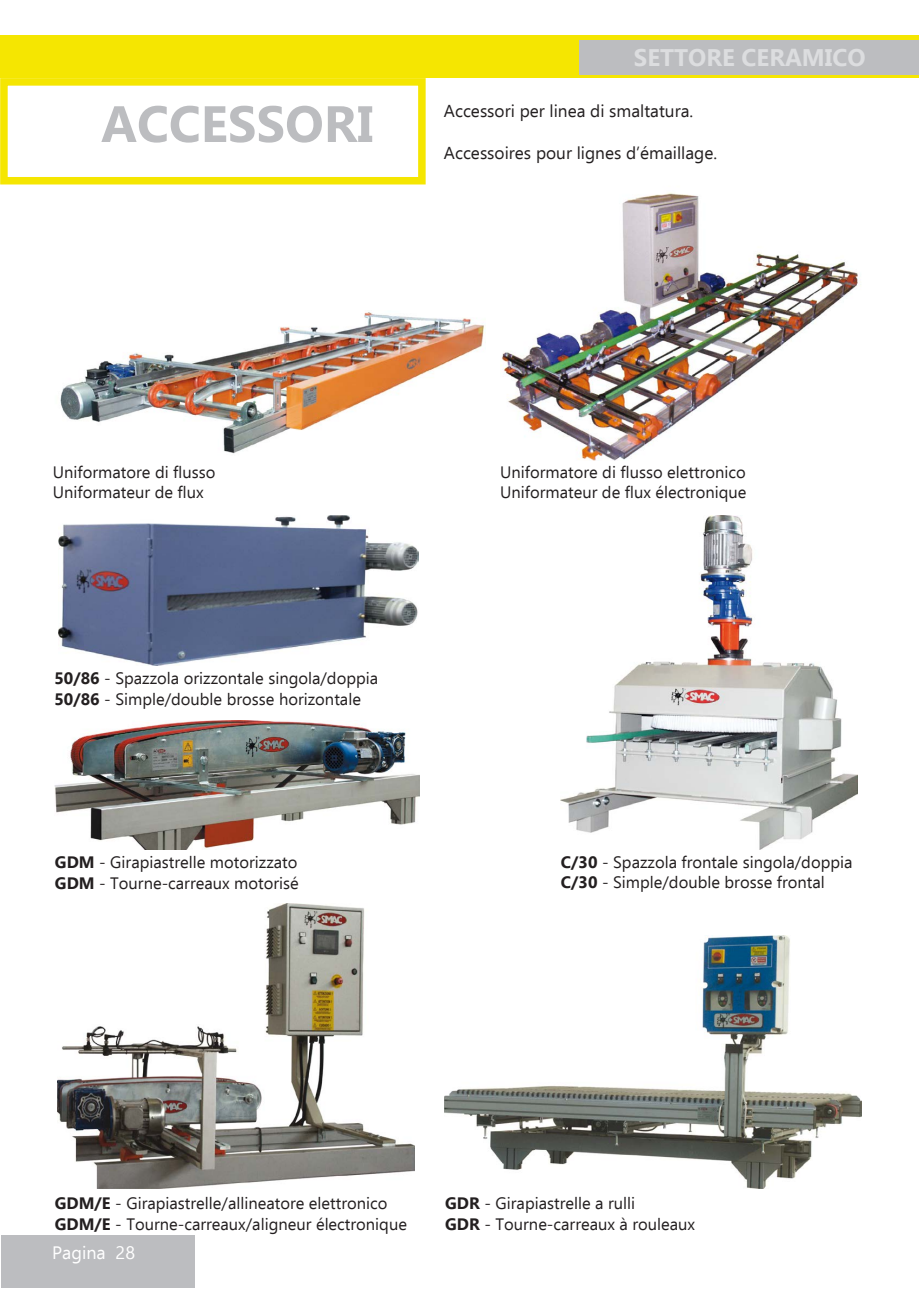
<style>
.page{position:relative;width:919px;height:1289px;background:#fff}
.page>*{position:absolute;margin:0;border:0;box-sizing:border-box;transform-origin:0 0}
.t1{font:700 51px "Ebrima";color:#bcbdc0}
.t2{font:700 24px "Ebrima";color:#dcdddf}
.t3{font:18px "Ebrima";color:#fff}
.t4{font:17.25px "Ebrima";color:#231f20}
.t5{font:16.5px/21px "Ebrima";color:#231f20}
.s1{font-weight:700}
</style>
<div class="page">
<hr style="left:918px;top:36px;width:1px;height:42px;background:#f5e601">
<hr style="left:918px;top:40px;width:1px;height:34px;background:#bcbdc0">
<div style="left:0;top:36px;width:918px;height:42px;background:#f5e601"></div>
<div style="left:579px;top:40px;width:339px;height:34px;background:#bcbdc0"></div>
<div style="left:1px;top:1235px;width:193px;height:53px;background:#bcbdc0"></div>
<div style="left:0;top:78px;width:425px;height:106px;border:8px solid #f5e601"></div>
<img style="left:500px;top:192px;width:359px;height:268px">
<img style="left:60px;top:312px;width:426px;height:142px">
<img style="left:58px;top:515px;width:361px;height:150px">
<img style="left:561px;top:515px;width:296px;height:335px">
<img style="left:55px;top:720px;width:364px;height:130px">
<img style="left:57px;top:903px;width:357px;height:285px">
<img style="left:444px;top:935px;width:417px;height:253px">
<h2 class="t2" style="left:634px;top:39px;width:233px">SETTORE CERAMICO</h2>
<h1 class="t1" style="left:101px;top:86px;width:273px">ACCESSORI</h1>
<p class="t4" style="left:444px;top:98px;width:251px">Accessori per linea di smaltatura.</p>
<p class="t4" style="left:444px;top:141px;width:275px">Accessoires pour lignes d’émaillage.</p>
<p class="t5" style="left:53px;top:462px;width:164px;line-height:19.8px">Uniformatore di flusso<br>Uniformateur de flux</p>
<p class="t5" style="left:500px;top:462px;width:248px;line-height:19.8px">Uniformatore di flusso elettronico<br>Uniformateur de flux électronique</p>
<p class="t5" style="left:54px;top:667px;width:325px"><span class="s1">50/86</span> - Spazzola orizzontale singola/doppia<br><span class="s1">50/86</span> - Simple/double brosse horizontale</p>
<p class="t5" style="left:55px;top:851px;width:245px"><span class="s1">GDM</span> - Girapiastrelle motorizzato<br><span class="s1">GDM</span> - Tourne-carreaux motorisé</p>
<p class="t5" style="left:561px;top:852px;width:293px;line-height:19.8px"><span class="s1">C/30</span> - Spazzola frontale singola/doppia<br><span class="s1">C/30</span> - Simple/double brosse frontal</p>
<p class="t5" style="left:55px;top:1191px;width:353px"><span class="s1">GDM/E</span> - Girapiastrelle/allineatore elettronico<br><span class="s1">GDM/E</span> - Tourne-carreaux/aligneur électronique</p>
<p class="t5" style="left:445px;top:1191px;width:251px"><span class="s1">GDR</span> - Girapiastrelle a rulli<br><span class="s1">GDR</span> - Tourne-carreaux à rouleaux</p>
<p class="t3" style="left:52px;top:1240px;width:84px">Pagina 28</p>
</div>
